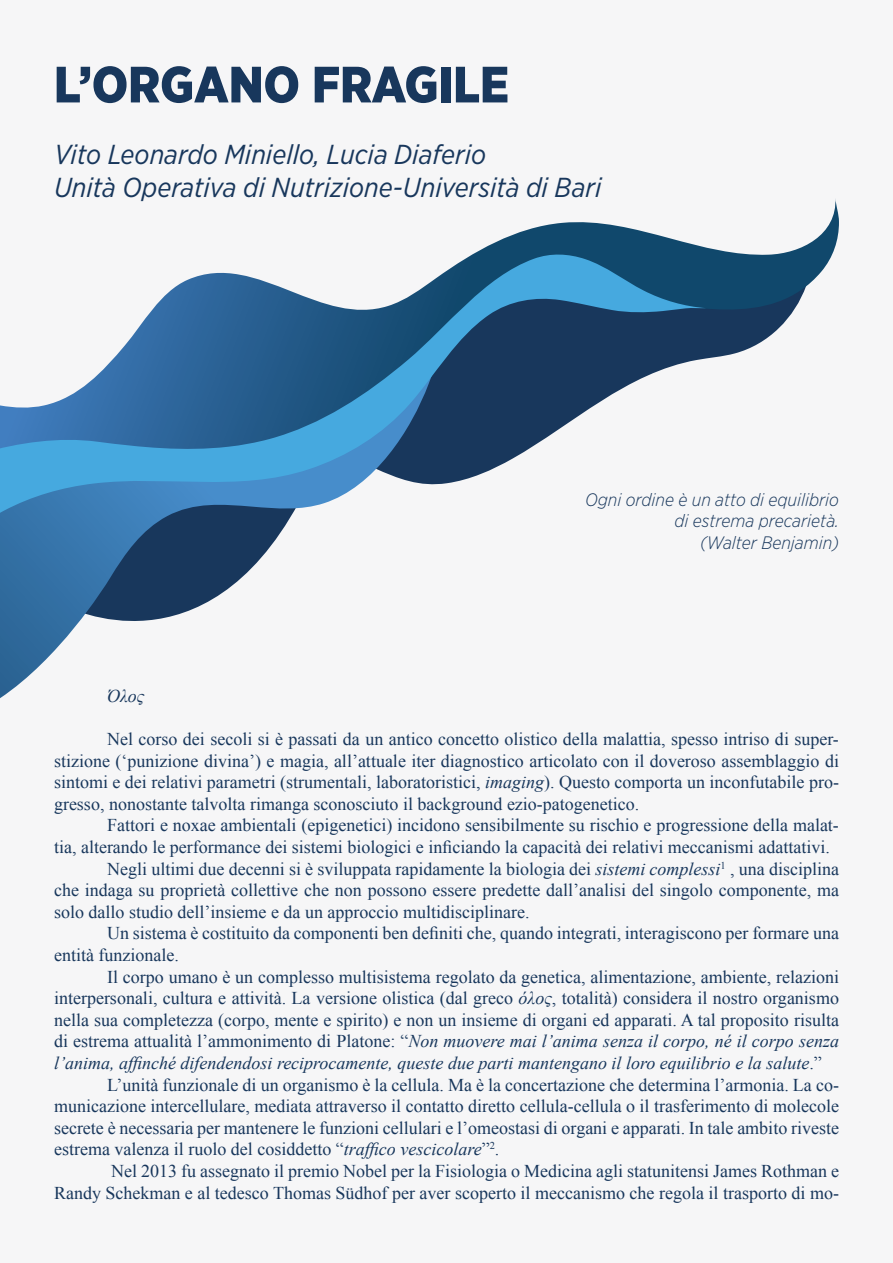
<style>
.page{position:relative;width:893px;height:1263px;background:#f6f6f7}
.page>*{position:absolute;margin:0;border:0;box-sizing:border-box;transform-origin:0 0}
.t1{font:900 51px "Gotham Narrow";color:#18375c}
.t2{font:italic 27.45px/33px "Gotham Narrow";color:#18375c}
.t3{font:18px/21.6px "Times New Roman";color:#18375c;text-align:justify}
.t4{font:italic 18px "Times New Roman";color:#18375c}
.t5{font:italic 300 18px/21.6px "Gotham Narrow";color:#18375c;text-align:right}
.s1{font-style:italic}
.s2{font-style:normal}
</style>
<div class="page">
<svg style="left:0;top:587px;width:230px;height:111px"></svg>
<svg style="left:475px;top:199px;width:364px;height:160px"></svg>
<svg style="left:0;top:253px;width:706px;height:334px"></svg>
<h1 class="t1" style="left:54px;top:51px;width:457px">L’ORGANO FRAGILE</h1>
<h2 class="t2" style="left:54px;top:137px;width:549px">Vito Leonardo Miniello, Lucia Diaferio<br>Unità Operativa di Nutrizione-Università di Bari</h2>
<p class="t5" style="left:585px;top:488px;width:255px">Ogni ordine è un atto di equilibrio di estrema precarietà.<br>(Walter Benjamin)</p>
<p class="t4" style="left:107px;top:683px;width:39px">Όλος</p>
<p class="t3" style="left:54px;top:728px;width:786px;text-indent:53px">Nel corso dei secoli si è passati da un antico concetto olistico della malattia, spesso intriso di super&shy;stizione (‘punizione divina’) e magia, all’attuale iter diagnostico articolato con il doveroso assemblaggio di sintomi e dei relativi parametri (strumentali, laboratoristici, <span class="s1">imaging</span>). Questo comporta un inconfutabile pro&shy;gresso, nonostante talvolta rimanga sconosciuto il background ezio-patogenetico.</p>
<p class="t3" style="left:107px;top:814px;width:733px">Fattori e noxae ambientali (epigenetici) incidono sensibilmente su rischio e progressione della malat-</p>
<p class="t3" style="left:54px;top:836px;width:777px">tia, alterando le performance dei sistemi biologici e inficiando la capacità dei relativi meccanismi adattativi.</p>
<p class="t3" style="left:107px;top:857px;width:733px">Negli ultimi due decenni si è sviluppata rapidamente la biologia dei <span class="s1">sistemi complessi</span><sup>1</sup> , una disciplina</p>
<p class="t3" style="left:54px;top:879px;width:786px">che indaga su proprietà collettive che non possono essere predette dall’analisi del singolo componente, ma</p>
<p class="t3" style="left:54px;top:901px;width:477px">solo dallo studio dell’insieme e da un approccio multidisciplinare.</p>
<p class="t3" style="left:107px;top:922px;width:733px">Un sistema è costituito da componenti ben definiti che, quando integrati, interagiscono per formare una</p>
<p class="t3" style="left:54px;top:944px;width:126px">entità funzionale.</p>
<p class="t3" style="left:107px;top:965px;width:733px">Il corpo umano è un complesso multisistema regolato da genetica, alimentazione, ambiente, relazioni</p>
<p class="t3" style="left:54px;top:987px;width:786px">interpersonali, cultura e attività. La versione olistica (dal greco <span class="s1">όλος</span>, totalità) considera il nostro organismo</p>
<p class="t3" style="left:54px;top:1009px;width:786px">nella sua completezza (corpo, mente e spirito) e non un insieme di organi ed apparati. A tal proposito risulta</p>
<p class="t4" style="left:54px;top:1029px;width:786px"><span class="s2">di estrema attualità l’ammonimento di Platone: “</span>Non muovere mai l’anima senza il corpo, né il corpo senza</p>
<p class="t4" style="left:54px;top:1050px;width:769px">l’anima, affinché difendendosi reciprocamente, queste due parti mantengano il loro equilibrio e la salute<span class="s2">.”</span></p>
<p class="t3" style="left:107px;top:1073px;width:733px">L’unità funzionale di un organismo è la cellula. Ma è la concertazione che determina l’armonia. La co-</p>
<p class="t3" style="left:54px;top:1095px;width:786px">municazione intercellulare, mediata attraverso il contatto diretto cellula-cellula o il trasferimento di molecole</p>
<p class="t3" style="left:54px;top:1117px;width:786px">secrete è necessaria per mantenere le funzioni cellulari e l’omeostasi di organi e apparati. In tale ambito riveste</p>
<p class="t3" style="left:54px;top:1138px;width:447px">estrema valenza il ruolo del cosiddetto “<span class="s1">traffico vescicolare</span>”<sup>2</sup>.</p>
<p class="t3" style="left:111px;top:1160px;width:729px">Nel 2013 fu assegnato il premio Nobel per la Fisiologia o Medicina agli statunitensi James Rothman e</p>
<p class="t3" style="left:54px;top:1181px;width:786px">Randy Schekman e al tedesco Thomas Südhof per aver scoperto il meccanismo che regola il trasporto di mo-</p>
</div>
